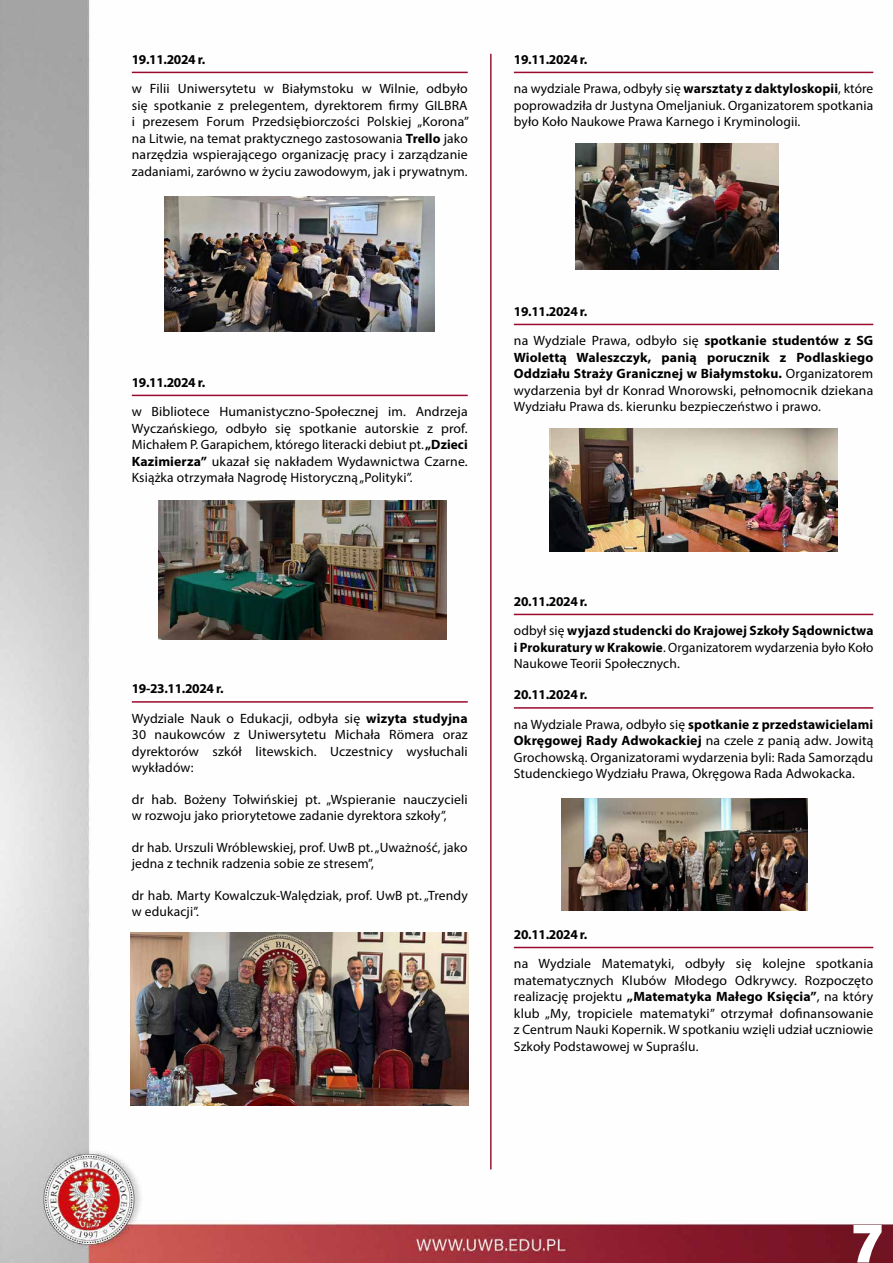
<style>
.page{position:relative;width:893px;height:1263px;background:#fff}
.page>*{position:absolute;margin:0;border:0;box-sizing:border-box;transform-origin:0 0}
.t1{font:57px "Acumin Variable Concept";color:#fff}
.Informator{font:13.5px/16.5px "Myriad Pro";letter-spacing:.01em;color:#000;text-align:justify}
.Daty_z_kreską{font:700 13.5px "Myriad Pro";letter-spacing:-.025em;color:#000}
.s1{font-weight:700}
</style>
<div class="page">
<img style="left:0;top:0;width:893px;height:1263px">
<hr style="left:490px;top:54px;width:2px;height:1115px;background:#981732">
<hr style="left:132px;top:72px;width:336px;height:1px;background:#990a2c">
<hr style="left:132px;top:395px;width:336px;height:1px;background:#990a2c">
<hr style="left:132px;top:701px;width:336px;height:2px;background:#990a2c">
<img style="left:165px;top:196px;width:270px;height:136px">
<img style="left:158px;top:500px;width:288px;height:139px">
<img style="left:131px;top:933px;width:338px;height:173px">
<hr style="left:514px;top:72px;width:359px;height:1px;background:#990a2c">
<hr style="left:514px;top:324px;width:359px;height:1px;background:#990a2c">
<hr style="left:514px;top:614px;width:359px;height:1px;background:#990a2c">
<hr style="left:514px;top:707px;width:359px;height:2px;background:#990a2c">
<hr style="left:514px;top:947px;width:359px;height:1px;background:#990a2c">
<img style="left:575px;top:143px;width:203px;height:126px">
<img style="left:550px;top:428px;width:288px;height:124px">
<img style="left:561px;top:798px;width:246px;height:113px">
<p class="Daty_z_kreską" style="left:132px;top:51px;width:75px">19.11.2024 r.</p>
<p class="Informator" style="left:132px;top:80px;width:339px">w Filii Uniwersytetu w Białymstoku w Wilnie, odbyło się spotkanie z prelegentem, dyrektorem firmy GILBRA i prezesem Forum Przedsiębiorczości Polskiej „Korona” na Litwie, na temat praktycznego zastosowania <span class="s1">Trello</span> jako narzędzia wspierającego organizację pracy i zarządzanie zadaniami, zarówno w życiu zawodowym, jak i prywatnym.</p>
<p class="Daty_z_kreską" style="left:514px;top:51px;width:75px">19.11.2024 r.</p>
<p class="Informator" style="left:514px;top:80px;width:361px">na wydziale Prawa, odbyły się <span class="s1">warsztaty z daktyloskopii</span>, które poprowadziła dr Justyna Omeljaniuk. Organizatorem spotkania było Koło Naukowe Prawa Karnego i Kryminologii.</p>
<p class="Daty_z_kreską" style="left:132px;top:374px;width:75px">19.11.2024 r.</p>
<p class="Informator" style="left:132px;top:403px;width:337px">w Bibliotece Humanistyczno-Społecznej im. Andrzeja Wyczańskiego, odbyło się spotkanie autorskie z prof.<br>Michałem P. Garapichem, którego literacki debiut pt. <span class="s1">„Dzieci Kazimierza”</span> ukazał się nakładem Wydawnictwa Czarne.<br>Książka otrzymała Nagrodę Historyczną „Polityki”.</p>
<p class="Daty_z_kreską" style="left:132px;top:680px;width:93px">19-23.11.2024 r.</p>
<p class="Informator" style="left:132px;top:710px;width:337px">Wydziale Nauk o Edukacji, odbyła się <span class="s1">wizyta studyjna </span>30 naukowców z Uniwersytetu Michała Römera oraz dyrektorów szkół litewskich. Uczestnicy wysłuchali wykładów:</p>
<p class="Informator" style="left:132px;top:791px;width:337px">dr hab. Bożeny Tołwińskiej pt. „Wspieranie nauczycieli w rozwoju jako priorytetowe zadanie dyrektora szkoły”,</p>
<p class="Informator" style="left:132px;top:839px;width:337px">dr hab. Urszuli Wróblewskiej, prof. UwB pt. „Uważność, jako jedna z technik radzenia sobie ze stresem”,</p>
<p class="Informator" style="left:132px;top:887px;width:337px">dr hab. Marty Kowalczuk-Walędziak, prof. UwB pt. „Trendy w edukacji”.</p>
<p class="Daty_z_kreską" style="left:514px;top:303px;width:75px">19.11.2024 r.</p>
<p class="Informator" style="left:514px;top:332px;width:361px">na Wydziale Prawa, odbyło się <span class="s1">spotkanie studentów z SG Wiolettą Waleszczyk, panią porucznik z Podlaskiego Oddziału Straży Granicznej w Białymstoku.</span> Organizatorem wydarzenia był dr Konrad Wnorowski, pełnomocnik dziekana Wydziału Prawa ds. kierunku bezpieczeństwo i prawo.</p>
<p class="Daty_z_kreską" style="left:514px;top:593px;width:75px">20.11.2024 r.</p>
<p class="Informator" style="left:514px;top:622px;width:361px">odbył się <span class="s1">wyjazd studencki do Krajowej Szkoły Sądownictwa i Prokuratury w Krakowie</span>. Organizatorem wydarzenia było Koło Naukowe Teorii Społecznych.</p>
<p class="Daty_z_kreską" style="left:514px;top:686px;width:75px">20.11.2024 r.</p>
<p class="Informator" style="left:514px;top:716px;width:361px">na Wydziale Prawa, odbyło się <span class="s1">spotkanie z przedstawicielami Okręgowej Rady Adwokackiej</span> na czele z panią adw. Jowitą Grochowską. Organizatorami wydarzenia byli: Rada Samorządu Studenckiego Wydziału Prawa, Okręgowa Rada Adwokacka.</p>
<p class="Daty_z_kreską" style="left:514px;top:926px;width:75px">20.11.2024 r.</p>
<p class="Informator" style="left:514px;top:955px;width:361px">na Wydziale Matematyki, odbyły się kolejne spotkania matematycznych Klubów Młodego Odkrywcy. Rozpoczęto realizację projektu <span class="s1">„Matematyka Małego Księcia”</span>, na który klub „My, tropiciele matematyki” otrzymał dofinansowanie z Centrum Nauki Kopernik. W spotkaniu wzięli udział uczniowie Szkoły Podstawowej w Supraślu.</p>
<h1 class="t1" style="left:852px;top:1203px;width:32px">7</h1>
</div>
